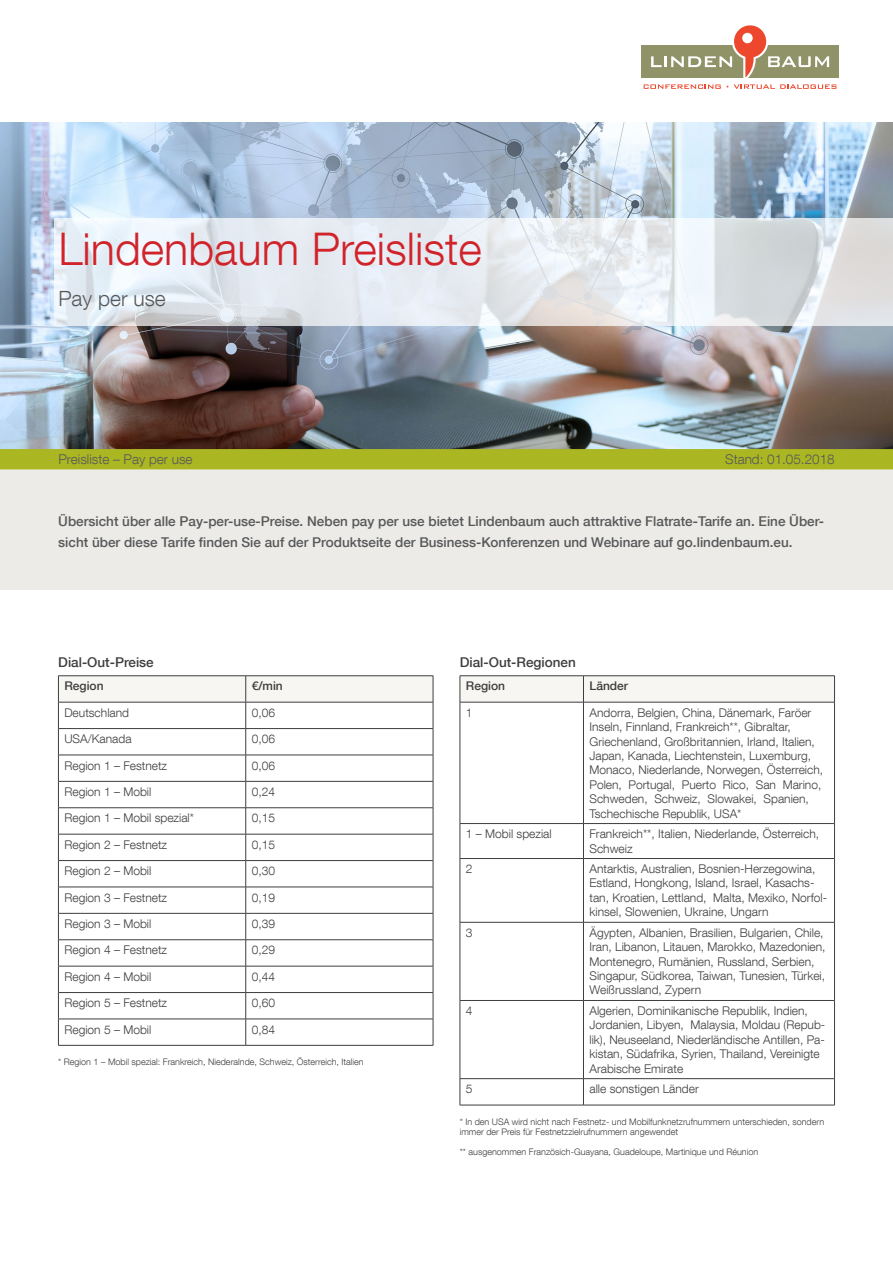
<style>
.page{position:relative;width:893px;height:1263px;background:#fff}
.page>*{position:absolute;margin:0;border:0;box-sizing:border-box;transform-origin:0 0}
.t1{font:300 45px "Helvetica Neue LT Com";color:#d1232a}
.t2{font:300 21px "Helvetica Neue LT Com";color:#57585a}
.Überschrift_1{font:500 13.5px/20.4px "Helvetica Neue LT Com";color:#57585a}
.t3{font:300 13.5px "Helvetica Neue LT Com";color:#57585a}
.Ueberschrift{font:500 13.5px "Helvetica Neue LT Com";color:#3e3e3f}
.Seitennotiz{font:300 12px/14.4px "Helvetica Neue LT Com";color:#3e3e3f}
.Seitennotiz-2{font:500 12px "Helvetica Neue LT Com";color:#3e3e3f}
.Seitennotiz-3{font:300 9px/10.8px "Helvetica Neue LT Com";color:#3e3e3f}
</style>
<div class="page">
<div style="left:641px;top:45px;width:198px;height:33px;background:#909368"></div>
<svg style="left:644px;top:25px;width:192px;height:64px"></svg>
<div style="left:742px;top:33px;width:11px;height:10px;background:#fff;border-radius:50%"></div>
<img style="left:0;top:122px;width:893px;height:327px">
<div style="left:0;top:469px;width:893px;height:121px;background:#ecebe7"></div>
<div style="left:0;top:449px;width:893px;height:20px;background:#abb623"></div>
<svg style="left:54px;top:218px;width:839px;height:107px"></svg>
<hr style="left:460px;top:675px;width:123px;height:1px;background:#3e3e3f">
<hr style="left:583px;top:675px;width:252px;height:1px;background:#3e3e3f">
<svg style="left:460px;top:676px;width:375px;height:26px"></svg>
<hr style="left:460px;top:702px;width:123px;height:1px;background:#3e3e3f">
<hr style="left:460px;top:702px;width:1px;height:121px;background:#3e3e3f">
<hr style="left:583px;top:702px;width:252px;height:1px;background:#3e3e3f">
<hr style="left:583px;top:702px;width:1px;height:121px;background:#3e3e3f">
<hr style="left:834px;top:702px;width:1px;height:121px;background:#3e3e3f">
<hr style="left:460px;top:823px;width:123px;height:1px;background:#3e3e3f">
<hr style="left:460px;top:824px;width:1px;height:34px;background:#3e3e3f">
<hr style="left:583px;top:823px;width:252px;height:1px;background:#3e3e3f">
<hr style="left:583px;top:824px;width:1px;height:34px;background:#3e3e3f">
<hr style="left:834px;top:824px;width:1px;height:34px;background:#3e3e3f">
<hr style="left:460px;top:858px;width:123px;height:1px;background:#3e3e3f">
<hr style="left:460px;top:859px;width:1px;height:63px;background:#3e3e3f">
<hr style="left:583px;top:858px;width:252px;height:1px;background:#3e3e3f">
<hr style="left:583px;top:859px;width:1px;height:63px;background:#3e3e3f">
<hr style="left:834px;top:859px;width:1px;height:63px;background:#3e3e3f">
<hr style="left:460px;top:922px;width:123px;height:1px;background:#3e3e3f">
<hr style="left:460px;top:922px;width:1px;height:78px;background:#3e3e3f">
<hr style="left:583px;top:922px;width:252px;height:1px;background:#3e3e3f">
<hr style="left:583px;top:922px;width:1px;height:78px;background:#3e3e3f">
<hr style="left:834px;top:922px;width:1px;height:78px;background:#3e3e3f">
<hr style="left:460px;top:1000px;width:123px;height:1px;background:#3e3e3f">
<hr style="left:460px;top:1001px;width:1px;height:77px;background:#3e3e3f">
<hr style="left:583px;top:1000px;width:252px;height:1px;background:#3e3e3f">
<hr style="left:583px;top:1001px;width:1px;height:77px;background:#3e3e3f">
<hr style="left:834px;top:1001px;width:1px;height:77px;background:#3e3e3f">
<hr style="left:460px;top:1078px;width:123px;height:1px;background:#3e3e3f">
<svg style="left:460px;top:1079px;width:1px;height:26px"></svg>
<hr style="left:583px;top:1078px;width:252px;height:1px;background:#3e3e3f">
<svg style="left:583px;top:1079px;width:1px;height:26px"></svg>
<svg style="left:834px;top:1079px;width:1px;height:26px"></svg>
<hr style="left:460px;top:1105px;width:123px;height:1px;background:#3e3e3f">
<hr style="left:583px;top:1105px;width:252px;height:1px;background:#3e3e3f">
<hr style="left:58px;top:675px;width:188px;height:1px;background:#3e3e3f">
<hr style="left:246px;top:675px;width:187px;height:1px;background:#3e3e3f">
<svg style="left:58px;top:676px;width:376px;height:369px"></svg>
<hr style="left:58px;top:1045px;width:188px;height:1px;background:#3e3e3f">
<hr style="left:246px;top:1045px;width:187px;height:1px;background:#3e3e3f">
<p class="t1" style="left:58px;top:222px;width:425px">Lindenbaum Preisliste</p>
<p class="t2" style="left:58px;top:286px;width:109px">Pay per use</p>
<p class="t3" style="left:58px;top:451px;width:136px">Preisliste – Pay per use</p>
<p class="t3" style="left:725px;top:451px;width:111px">Stand: 01.05.2018</p>
<p class="Überschrift_1" style="left:58px;top:511px;width:767px">Übersicht über alle Pay-per-use-Preise. Neben pay per use bietet Lindenbaum auch attraktive Flatrate-Tarife an. Eine Über&shy;sicht über diese Tarife finden Sie auf der Produktseite der Business-Konferenzen und Webinare auf go.lindenbaum.eu.</p>
<p class="Ueberschrift" style="left:58px;top:654px;width:97px">Dial-Out-Preise</p>
<p class="Seitennotiz-2" style="left:64px;top:679px;width:41px">Region</p>
<p class="Seitennotiz-2" style="left:252px;top:679px;width:33px">€/min</p>
<p class="Seitennotiz" style="left:64px;top:705px;width:66px">Deutschland</p>
<p class="Seitennotiz" style="left:252px;top:705px;width:25px">0,06</p>
<p class="Seitennotiz" style="left:64px;top:731px;width:69px">USA/Kanada</p>
<p class="Seitennotiz" style="left:252px;top:731px;width:25px">0,06</p>
<p class="Seitennotiz" style="left:64px;top:758px;width:104px">Region 1 – Festnetz</p>
<p class="Seitennotiz" style="left:252px;top:758px;width:25px">0,06</p>
<p class="Seitennotiz" style="left:64px;top:784px;width:88px">Region 1 – Mobil</p>
<p class="Seitennotiz" style="left:252px;top:784px;width:25px">0,24</p>
<p class="Seitennotiz" style="left:64px;top:811px;width:131px">Region 1 – Mobil spezial*</p>
<p class="Seitennotiz" style="left:252px;top:811px;width:25px">0,15</p>
<p class="Seitennotiz" style="left:64px;top:837px;width:104px">Region 2 – Festnetz</p>
<p class="Seitennotiz" style="left:252px;top:837px;width:25px">0,15</p>
<p class="Seitennotiz" style="left:64px;top:863px;width:88px">Region 2 – Mobil</p>
<p class="Seitennotiz" style="left:252px;top:863px;width:25px">0,30</p>
<p class="Seitennotiz" style="left:64px;top:890px;width:104px">Region 3 – Festnetz</p>
<p class="Seitennotiz" style="left:252px;top:890px;width:25px">0,19</p>
<p class="Seitennotiz" style="left:64px;top:916px;width:88px">Region 3 – Mobil</p>
<p class="Seitennotiz" style="left:252px;top:916px;width:25px">0,39</p>
<p class="Seitennotiz" style="left:64px;top:942px;width:104px">Region 4 – Festnetz</p>
<p class="Seitennotiz" style="left:252px;top:942px;width:25px">0,29</p>
<p class="Seitennotiz" style="left:64px;top:969px;width:88px">Region 4 – Mobil</p>
<p class="Seitennotiz" style="left:252px;top:969px;width:25px">0,44</p>
<p class="Seitennotiz" style="left:64px;top:995px;width:104px">Region 5 – Festnetz</p>
<p class="Seitennotiz" style="left:252px;top:995px;width:25px">0,60</p>
<p class="Seitennotiz" style="left:64px;top:1022px;width:88px">Region 5 – Mobil</p>
<p class="Seitennotiz" style="left:252px;top:1022px;width:25px">0,84</p>
<p class="Seitennotiz-3" style="left:58px;top:1056px;width:307px">* Region 1 – Mobil spezial: Frankreich, Niederalnde, Schweiz, Österreich, Italien</p>
<p class="Ueberschrift" style="left:460px;top:654px;width:118px">Dial-Out-Regionen</p>
<p class="Seitennotiz-2" style="left:466px;top:679px;width:41px">Region</p>
<p class="Seitennotiz-2" style="left:589px;top:679px;width:40px">Länder</p>
<p class="Seitennotiz" style="left:466px;top:705px;width:8px">1</p>
<p class="Seitennotiz" style="left:589px;top:705px;width:235px">Andorra, Belgien, China, Dänemark, Faröer Inseln, Finnland, Frankreich**, Gibraltar, Griechenland, Großbritannien, Irland, Italien, Japan, Kanada, Liechtenstein, Luxemburg, Monaco, Niederlande, Norwegen, Österreich, Polen, Portugal, Puerto Rico, San Marino, Schweden, Schweiz, Slowakei, Spanien, Tschechische Republik, USA*</p>
<p class="Seitennotiz" style="left:466px;top:826px;width:87px">1 – Mobil spezial</p>
<p class="Seitennotiz" style="left:589px;top:826px;width:231px">Frankreich**, Italien, Niederlande, Österreich,<br>Schweiz</p>
<p class="Seitennotiz" style="left:466px;top:861px;width:8px">2</p>
<p class="Seitennotiz" style="left:589px;top:861px;width:239px">Antarktis, Australien, Bosnien-Herzegowina, Estland, Hongkong, Island, Israel, Kasachs&shy;tan, Kroatien, Lettland, Malta, Mexiko, Norfol&shy;kinsel, Slowenien, Ukraine, Ungarn</p>
<p class="Seitennotiz" style="left:466px;top:925px;width:8px">3</p>
<p class="Seitennotiz" style="left:589px;top:925px;width:238px">Ägypten, Albanien, Brasilien, Bulgarien, Chile, Iran, Libanon, Litauen, Marokko, Mazedonien, Montenegro, Rumänien, Russland, Serbien, Singapur, Südkorea, Taiwan, Tunesien, Türkei, Weißrussland, Zypern</p>
<p class="Seitennotiz" style="left:466px;top:1003px;width:8px">4</p>
<p class="Seitennotiz" style="left:589px;top:1003px;width:237px">Algerien, Dominikanische Republik, Indien, Jordanien, Libyen, Malaysia, Moldau (Repub&shy;lik), Neuseeland, Niederländische Antillen, Pa&shy;kistan, Südafrika, Syrien, Thailand, Vereinigte Arabische Emirate</p>
<p class="Seitennotiz" style="left:466px;top:1081px;width:8px">5</p>
<p class="Seitennotiz" style="left:589px;top:1081px;width:111px">alle sonstigen Länder</p>
<p class="Seitennotiz-3" style="left:460px;top:1116px;width:366px">* In den USA wird nicht nach Festnetz- und Mobilfunknetzrufnummern unterschieden, sondern immer der Preis für Festnetzzielrufnummern angewendet</p>
<p class="Seitennotiz-3" style="left:460px;top:1146px;width:300px">** ausgenommen Französich-Guayana, Guadeloupe, Martinique und Réunion</p>
</div>
